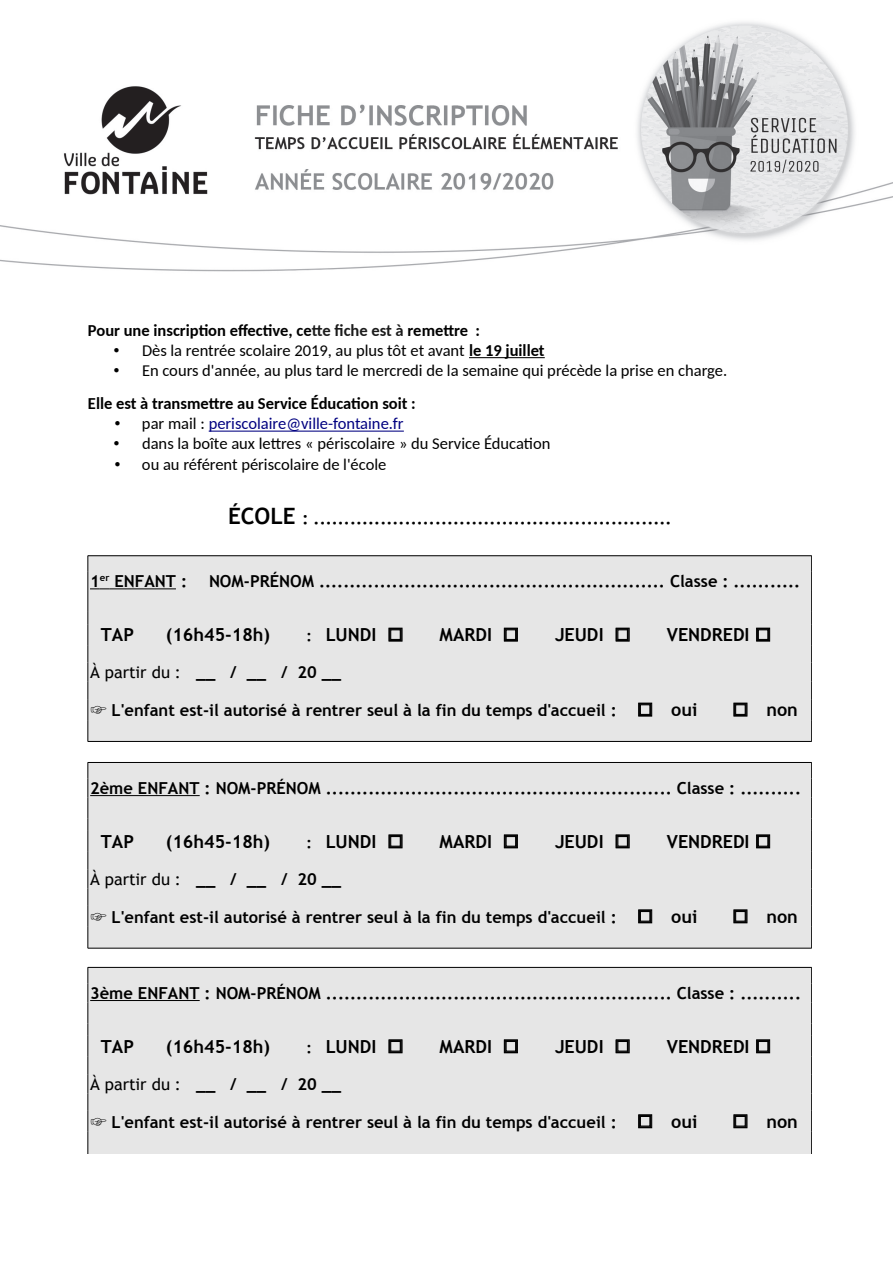
<style>
.page{position:relative;width:893px;height:1263px;background:#fff}
.page>*{position:absolute;margin:0;border:0;box-sizing:border-box;transform-origin:0 0}
.t1{font:700 18px "Trebuchet MS";color:#000}
.t2{font:700 16.5px "Trebuchet MS";color:#000}
.t3{font:16.5px/33px "Carlito";color:#000}
.t4{font:16.5px "Trebuchet MS";color:#000}
.t5{font:700 16.5px "Carlito";color:#000}
.t6{font:16.5px "Carlito";color:#000080}
.s1{color:#1c1c1c}
.s2{font-weight:700}
.s3{color:#000}
.s4{font-size:22.5px}
.s5{font-size:15px}
.s6{font-family:"Hira Kaku Pro N W3 Ruby";font-weight:400}
.s7{font-size:18px}
</style>
<div class="page">
<img style="left:0;top:22px;width:893px;height:250px">
<div style="left:88px;top:556px;width:724px;height:16px;background:#e6e6e6"></div>
<div style="left:88px;top:572px;width:724px;height:19px;background:#e6e6e6"></div>
<div style="left:88px;top:591px;width:724px;height:21px;background:#e6e6e6"></div>
<div style="left:88px;top:612px;width:724px;height:12px;background:#e6e6e6"></div>
<div style="left:88px;top:624px;width:724px;height:21px;background:#e6e6e6"></div>
<div style="left:88px;top:645px;width:724px;height:17px;background:#e6e6e6"></div>
<div style="left:88px;top:662px;width:724px;height:20px;background:#e6e6e6"></div>
<div style="left:88px;top:682px;width:724px;height:17px;background:#e6e6e6"></div>
<div style="left:88px;top:699px;width:724px;height:21px;background:#e6e6e6"></div>
<div style="left:88px;top:720px;width:724px;height:21px;background:#e6e6e6"></div>
<div style="left:88px;top:762px;width:724px;height:16px;background:#e6e6e6"></div>
<div style="left:88px;top:778px;width:724px;height:20px;background:#e6e6e6"></div>
<div style="left:88px;top:798px;width:724px;height:21px;background:#e6e6e6"></div>
<div style="left:88px;top:818px;width:724px;height:13px;background:#e6e6e6"></div>
<div style="left:88px;top:831px;width:724px;height:21px;background:#e6e6e6"></div>
<div style="left:88px;top:852px;width:724px;height:17px;background:#e6e6e6"></div>
<div style="left:88px;top:869px;width:724px;height:19px;background:#e6e6e6"></div>
<div style="left:88px;top:888px;width:724px;height:18px;background:#e6e6e6"></div>
<div style="left:88px;top:906px;width:724px;height:21px;background:#e6e6e6"></div>
<div style="left:88px;top:927px;width:724px;height:21px;background:#e6e6e6"></div>
<div style="left:88px;top:967px;width:724px;height:16px;background:#e6e6e6"></div>
<div style="left:88px;top:983px;width:724px;height:19px;background:#e6e6e6"></div>
<div style="left:88px;top:1002px;width:724px;height:21px;background:#e6e6e6"></div>
<div style="left:88px;top:1023px;width:724px;height:13px;background:#e6e6e6"></div>
<div style="left:88px;top:1036px;width:724px;height:21px;background:#e6e6e6"></div>
<div style="left:88px;top:1057px;width:724px;height:17px;background:#e6e6e6"></div>
<div style="left:88px;top:1074px;width:724px;height:19px;background:#e6e6e6"></div>
<div style="left:88px;top:1093px;width:724px;height:18px;background:#e6e6e6"></div>
<div style="left:88px;top:1111px;width:724px;height:21px;background:#e6e6e6"></div>
<div style="left:88px;top:1132px;width:724px;height:22px;background:#e6e6e6"></div>
<hr style="left:469px;top:357px;width:76px;height:1px;background:#000">
<hr style="left:209px;top:431px;width:195px;height:1px;background:#000080">
<hr style="left:109px;top:588px;width:67px;height:1px;background:#000">
<svg style="left:388px;top:627px;width:15px;height:15px"></svg>
<svg style="left:504px;top:627px;width:14px;height:15px"></svg>
<svg style="left:616px;top:627px;width:14px;height:15px"></svg>
<svg style="left:756px;top:627px;width:14px;height:15px"></svg>
<svg style="left:638px;top:702px;width:14px;height:15px"></svg>
<svg style="left:733px;top:702px;width:15px;height:15px"></svg>
<hr style="left:90px;top:795px;width:110px;height:1px;background:#000">
<svg style="left:388px;top:834px;width:15px;height:14px"></svg>
<svg style="left:504px;top:834px;width:14px;height:14px"></svg>
<svg style="left:616px;top:834px;width:14px;height:14px"></svg>
<svg style="left:756px;top:834px;width:14px;height:14px"></svg>
<svg style="left:638px;top:909px;width:14px;height:14px"></svg>
<svg style="left:733px;top:909px;width:15px;height:14px"></svg>
<hr style="left:90px;top:1000px;width:110px;height:1px;background:#000">
<svg style="left:388px;top:1039px;width:15px;height:14px"></svg>
<svg style="left:504px;top:1039px;width:14px;height:14px"></svg>
<svg style="left:616px;top:1039px;width:14px;height:14px"></svg>
<svg style="left:756px;top:1039px;width:14px;height:14px"></svg>
<svg style="left:638px;top:1114px;width:14px;height:14px"></svg>
<svg style="left:733px;top:1114px;width:15px;height:14px"></svg>
<hr style="left:88px;top:555px;width:724px;height:1px;background:#000">
<svg style="left:811px;top:556px;width:1px;height:185px"></svg>
<hr style="left:88px;top:741px;width:724px;height:1px;background:#000">
<svg style="left:88px;top:556px;width:21px;height:185px"></svg>
<hr style="left:88px;top:762px;width:724px;height:1px;background:#000">
<svg style="left:811px;top:762px;width:1px;height:186px"></svg>
<hr style="left:88px;top:948px;width:724px;height:1px;background:#000">
<svg style="left:88px;top:763px;width:1px;height:185px"></svg>
<hr style="left:88px;top:967px;width:724px;height:1px;background:#000">
<svg style="left:811px;top:967px;width:1px;height:187px"></svg>
<svg style="left:88px;top:967px;width:1px;height:187px"></svg>
<p class="t5" style="left:88px;top:321px;width:394px">Pour une inscription effective, ce<span class="s1">tte fiche est à</span> remettre :</p>
<p class="t3" style="left:114px;top:334px;width:432px">• Dès la rentrée scolaire 2019, au plus tôt et avant <span class="s2">le 19 juillet</span></p>
<p class="t3" style="left:88px;top:354px;width:641px;text-indent:26px">• En cours d'année, au plus tard le mercredi de la semaine qui précède la prise en charge.<br><span class="s2">Elle est à transmettre au Service Éducation soit :</span></p>
<p class="t6" style="left:115px;top:415px;width:290px"><span class="s3">• par mail :</span> periscolaire@ville-fontaine.fr</p>
<p class="t3" style="left:114px;top:427px;width:438px">• dans la boîte aux lettres « périscolaire » du Service Éducation</p>
<p class="t3" style="left:115px;top:447px;width:273px">• ou au référent périscolaire de l'école</p>
<p class="t2" style="left:228px;top:509px;width:445px"><span class="s4">ÉCOLE</span> : ...........................................................</p>
<p class="t2" style="left:90px;top:572px;width:98px">1<sup>er</sup> ENFANT :</p>
<p class="t2" style="left:209px;top:572px;width:593px">NOM-PRÉNOM ......................................................... Classe : ...........</p>
<p class="t1" style="left:101px;top:625px;width:34px">TAP</p>
<p class="t1" style="left:166px;top:625px;width:106px">(16h45-18h)</p>
<p class="t1" style="left:307px;top:625px;width:98px"><span class="s5">:</span> LUNDI □</p>
<p class="t1" style="left:440px;top:625px;width:81px">MARDI □</p>
<p class="t1" style="left:555px;top:625px;width:77px">JEUDI □</p>
<p class="t1" style="left:667px;top:625px;width:106px">VENDREDI □</p>
<p class="t4" style="left:90px;top:663px;width:252px">À partir du : <span class="s2">__ / __ / 20 __</span></p>
<p class="t2" style="left:90px;top:701px;width:609px"><span class="s6">☞</span> L'enfant est-il autorisé à rentrer seul à la fin du temps d'accueil : □ <span class="s7">oui</span></p>
<p class="t1" style="left:732px;top:700px;width:67px">□ non</p>
<p class="t2" style="left:90px;top:779px;width:712px">2ème ENFANT : NOM-PRÉNOM ......................................................... Classe : ..........</p>
<p class="t1" style="left:101px;top:831px;width:34px">TAP</p>
<p class="t1" style="left:166px;top:831px;width:106px">(16h45-18h)</p>
<p class="t1" style="left:307px;top:831px;width:98px"><span class="s5">:</span> LUNDI □</p>
<p class="t1" style="left:440px;top:831px;width:81px">MARDI □</p>
<p class="t1" style="left:555px;top:831px;width:77px">JEUDI □</p>
<p class="t1" style="left:667px;top:831px;width:106px">VENDREDI □</p>
<p class="t4" style="left:90px;top:869px;width:252px">À partir du : <span class="s2">__ / __ / 20 __</span></p>
<p class="t2" style="left:90px;top:908px;width:609px"><span class="s6">☞</span> L'enfant est-il autorisé à rentrer seul à la fin du temps d'accueil : □ <span class="s7">oui</span></p>
<p class="t1" style="left:732px;top:906px;width:67px">□ non</p>
<p class="t2" style="left:90px;top:984px;width:712px">3ème ENFANT : NOM-PRÉNOM ......................................................... Classe : ..........</p>
<p class="t1" style="left:101px;top:1036px;width:34px">TAP</p>
<p class="t1" style="left:166px;top:1036px;width:106px">(16h45-18h)</p>
<p class="t1" style="left:307px;top:1036px;width:98px"><span class="s5">:</span> LUNDI □</p>
<p class="t1" style="left:440px;top:1036px;width:81px">MARDI □</p>
<p class="t1" style="left:555px;top:1036px;width:77px">JEUDI □</p>
<p class="t1" style="left:667px;top:1036px;width:106px">VENDREDI □</p>
<p class="t4" style="left:90px;top:1074px;width:252px">À partir du : <span class="s2">__ / __ / 20 __</span></p>
<p class="t2" style="left:90px;top:1113px;width:609px"><span class="s6">☞</span> L'enfant est-il autorisé à rentrer seul à la fin du temps d'accueil : □ <span class="s7">oui</span></p>
<p class="t1" style="left:732px;top:1111px;width:67px">□ non</p>
</div>
